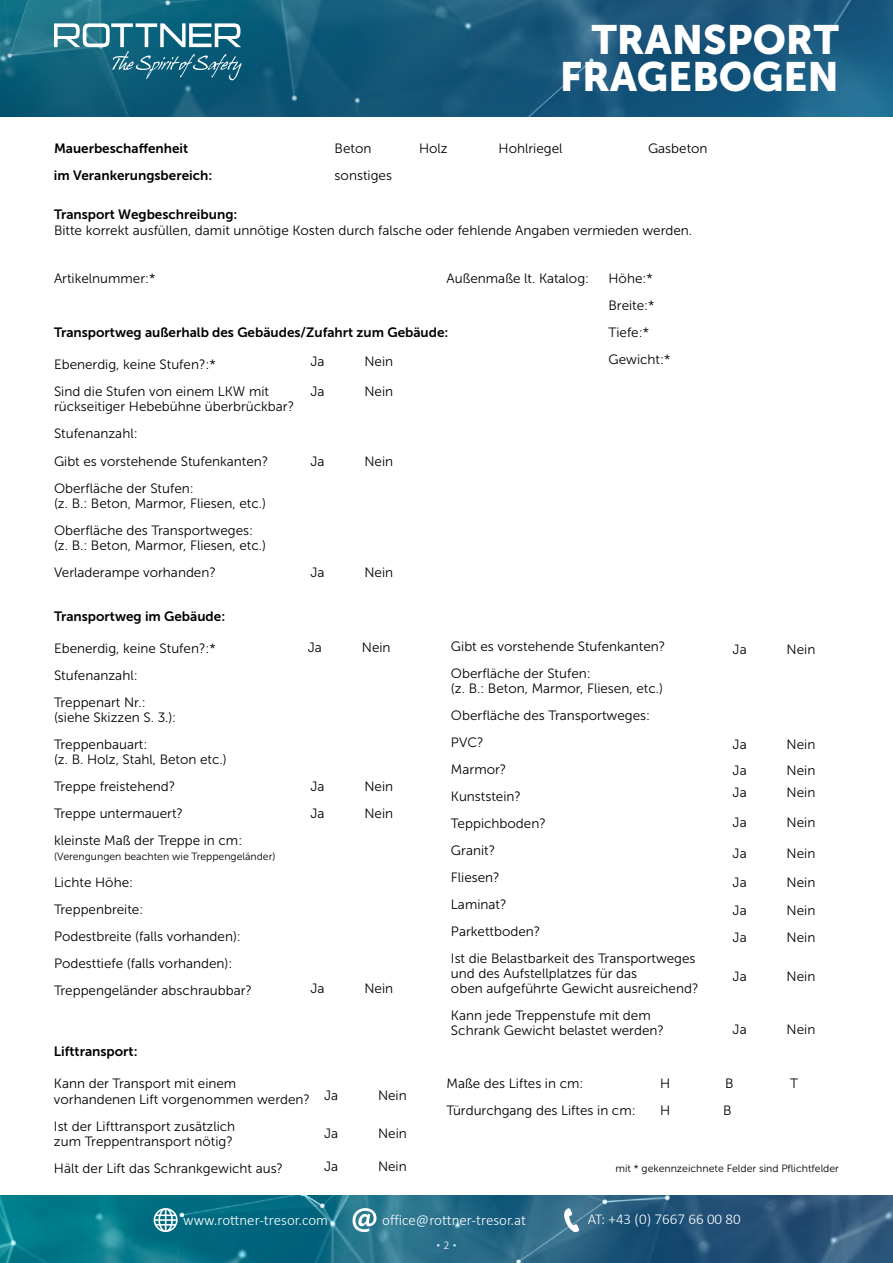
<style>
.page{position:relative;width:893px;height:1263px;background:#fff}
.page>*{position:absolute;margin:0;border:0;box-sizing:border-box;transform-origin:0 0}
.t1{font:40.65px/36.6px "Museo Sans 900";color:#fff;text-align:right}
.t2{font:300 15px "Calibri";color:#fff}
.t3{font:13.5px/27px "Museo Sans 300";color:#000}
.t4{font:13.5px "Museo Sans 700";color:#000}
.t5{font:300 12px "Calibri";color:#fff}
.t6{font:10.5px "Museo Sans 300";color:#000}
</style>
<div class="page">
<img style="left:0;top:0;width:893px;height:116px">
<img style="left:0;top:1195px;width:893px;height:68px">
<svg style="left:154px;top:1208px;width:24px;height:24px"></svg>
<svg style="left:353px;top:1208px;width:23px;height:24px"></svg>
<svg style="left:563px;top:1208px;width:16px;height:24px"></svg>
<svg style="left:54px;top:23px;width:188px;height:57px;background:#3f8196"></svg>
<h1 class="t1" style="left:560px;top:21px;width:281px">TRANSPORT<br>FRAGEBOGEN</h1>
<p class="t4" style="left:54px;top:141px;width:136px">Mauerbeschaffenheit</p>
<p class="t3" style="left:335px;top:135px;width:38px">Beton</p>
<p class="t3" style="left:419px;top:135px;width:30px">Holz</p>
<p class="t3" style="left:499px;top:135px;width:65px">Hohlriegel</p>
<p class="t3" style="left:648px;top:135px;width:61px">Gasbeton</p>
<p class="t4" style="left:54px;top:168px;width:160px">im Verankerungsbereich:</p>
<p class="t3" style="left:335px;top:162px;width:59px">sonstiges</p>
<p class="t4" style="left:54px;top:206px;width:185px">Transport Wegbeschreibung:</p>
<p class="t3" style="left:54px;top:217px;width:640px">Bitte korrekt ausfüllen, damit unnötige Kosten durch falsche oder fehlende Angaben vermieden werden.</p>
<p class="t3" style="left:54px;top:265px;width:103px">Artikelnummer:*</p>
<p class="t3" style="left:446px;top:265px;width:144px">Außenmaße lt. Katalog:</p>
<p class="t3" style="left:608px;top:265px;width:63px">Höhe:*<br>Breite:*<br>Tiefe:*<br>Gewicht:*</p>
<p class="t4" style="left:54px;top:325px;width:396px">Transportweg außerhalb des Gebäudes/Zufahrt zum Gebäude:</p>
<p class="t3" style="left:54px;top:351px;width:217px">Ebenerdig, keine Stufen?:*<br>Sind die Stufen von einem LKW mit</p>
<p class="t3" style="left:54px;top:393px;width:242px">rückseitiger Hebebühne überbrückbar?<br>Stufenanzahl:<br>Gibt es vorstehende Stufenkanten?<br>Oberfläche der Stufen:</p>
<p class="t3" style="left:54px;top:489px;width:213px">(z. B.: Beton, Marmor, Fliesen, etc.)<br>Oberfläche des Transportweges:</p>
<p class="t3" style="left:54px;top:531px;width:213px">(z. B.: Beton, Marmor, Fliesen, etc.)<br>Verladerampe vorhanden?</p>
<p class="t3" style="left:310px;top:348px;width:16px">Ja</p>
<p class="t3" style="left:364px;top:348px;width:30px">Nein</p>
<p class="t3" style="left:310px;top:378px;width:16px">Ja</p>
<p class="t3" style="left:364px;top:378px;width:30px">Nein</p>
<p class="t3" style="left:310px;top:448px;width:16px">Ja</p>
<p class="t3" style="left:364px;top:448px;width:30px">Nein</p>
<p class="t3" style="left:310px;top:559px;width:16px">Ja</p>
<p class="t3" style="left:364px;top:559px;width:30px">Nein</p>
<p class="t4" style="left:54px;top:609px;width:173px">Transportweg im Gebäude:</p>
<p class="t3" style="left:54px;top:635px;width:163px">Ebenerdig, keine Stufen?:*<br>Stufenanzahl:<br>Treppenart Nr.:</p>
<p class="t3" style="left:54px;top:704px;width:124px">(siehe Skizzen S. 3.):<br>Treppenbauart:</p>
<p class="t3" style="left:54px;top:746px;width:190px">(z. B. Holz, Stahl, Beton etc.)<br>Treppe freistehend?<br>Treppe untermauert?<br>kleinste Maß der Treppe in cm:</p>
<p class="t6" style="left:54px;top:851px;width:223px">(Verengungen beachten wie Treppengeländer)</p>
<p class="t3" style="left:54px;top:869px;width:199px">Lichte Höhe:<br>Treppenbreite:<br>Podestbreite (falls vorhanden):<br>Podesttiefe (falls vorhanden):<br>Treppengeländer abschraubbar?</p>
<p class="t3" style="left:308px;top:634px;width:16px">Ja</p>
<p class="t3" style="left:362px;top:634px;width:30px">Nein</p>
<p class="t3" style="left:310px;top:773px;width:16px">Ja</p>
<p class="t3" style="left:364px;top:773px;width:30px">Nein</p>
<p class="t3" style="left:310px;top:800px;width:16px">Ja</p>
<p class="t3" style="left:364px;top:800px;width:30px">Nein</p>
<p class="t3" style="left:310px;top:975px;width:16px">Ja</p>
<p class="t3" style="left:364px;top:975px;width:30px">Nein</p>
<p class="t3" style="left:451px;top:633px;width:216px">Gibt es vorstehende Stufenkanten?<br>Oberfläche der Stufen:</p>
<p class="t3" style="left:451px;top:675px;width:246px">(z. B.: Beton, Marmor, Fliesen, etc.)<br>Oberfläche des Transportweges:<br>PVC?<br>Marmor?<br>Kunststein?<br>Teppichboden?<br>Granit?<br>Fliesen?<br>Laminat?<br>Parkettboden?<br>Ist die Belastbarkeit des Transportweges</p>
<p class="t3" style="left:451px;top:966px;width:249px;line-height:15px">und des Aufstellplatzes für das<br>oben aufgeführte Gewicht ausreichend?</p>
<p class="t3" style="left:451px;top:1008px;width:214px;line-height:15px">Kann jede Treppenstufe mit dem<br>Schrank Gewicht belastet werden?</p>
<p class="t3" style="left:733px;top:636px;width:16px">Ja</p>
<p class="t3" style="left:787px;top:636px;width:30px">Nein</p>
<p class="t3" style="left:733px;top:731px;width:16px">Ja</p>
<p class="t3" style="left:787px;top:731px;width:30px">Nein</p>
<p class="t3" style="left:733px;top:756px;width:16px">Ja</p>
<p class="t3" style="left:787px;top:756px;width:30px">Nein</p>
<p class="t3" style="left:733px;top:779px;width:16px">Ja</p>
<p class="t3" style="left:787px;top:779px;width:30px">Nein</p>
<p class="t3" style="left:733px;top:809px;width:16px">Ja</p>
<p class="t3" style="left:787px;top:809px;width:30px">Nein</p>
<p class="t3" style="left:733px;top:840px;width:16px">Ja</p>
<p class="t3" style="left:787px;top:840px;width:30px">Nein</p>
<p class="t3" style="left:733px;top:869px;width:16px">Ja</p>
<p class="t3" style="left:787px;top:869px;width:30px">Nein</p>
<p class="t3" style="left:733px;top:897px;width:16px">Ja</p>
<p class="t3" style="left:787px;top:897px;width:30px">Nein</p>
<p class="t3" style="left:733px;top:923px;width:16px">Ja</p>
<p class="t3" style="left:787px;top:923px;width:30px">Nein</p>
<p class="t3" style="left:733px;top:963px;width:16px">Ja</p>
<p class="t3" style="left:787px;top:963px;width:30px">Nein</p>
<p class="t3" style="left:733px;top:1016px;width:16px">Ja</p>
<p class="t3" style="left:787px;top:1016px;width:30px">Nein</p>
<p class="t4" style="left:54px;top:1043px;width:85px">Lifttransport:</p>
<p class="t3" style="left:54px;top:1075px;width:258px;line-height:16.2px">Kann der Transport mit einem vorhandenen Lift vorgenommen werden?</p>
<p class="t3" style="left:54px;top:1119px;width:183px;line-height:15px">Ist der Lifttransport zusätzlich zum Treppentransport nötig?</p>
<p class="t3" style="left:54px;top:1155px;width:231px">Hält der Lift das Schrankgewicht aus?</p>
<p class="t3" style="left:324px;top:1082px;width:16px">Ja</p>
<p class="t3" style="left:378px;top:1082px;width:30px">Nein</p>
<p class="t3" style="left:324px;top:1120px;width:16px">Ja</p>
<p class="t3" style="left:378px;top:1120px;width:30px">Nein</p>
<p class="t3" style="left:324px;top:1153px;width:16px">Ja</p>
<p class="t3" style="left:378px;top:1153px;width:30px">Nein</p>
<p class="t3" style="left:446px;top:1070px;width:191px">Maße des Liftes in cm:<br>Türdurchgang des Liftes in cm:</p>
<p class="t3" style="left:660px;top:1070px;width:12px">H</p>
<p class="t3" style="left:725px;top:1070px;width:10px">B</p>
<p class="t3" style="left:790px;top:1070px;width:9px">T</p>
<p class="t3" style="left:660px;top:1097px;width:12px">H</p>
<p class="t3" style="left:723px;top:1097px;width:10px">B</p>
<p class="t6" style="left:615px;top:1163px;width:225px">mit * gekennzeichnete Felder sind Pflichtfelder</p>
<p class="t2" style="left:183px;top:1211px;width:146px">www.rottner-tresor.com</p>
<p class="t2" style="left:382px;top:1211px;width:145px">office@rottner-tresor.at</p>
<p class="t2" style="left:588px;top:1209px;width:154px">AT: +43 (0) 7667 66 00 80</p>
<p class="t5" style="left:436px;top:1237px;width:23px">▪ 2 ▪</p>
</div>
